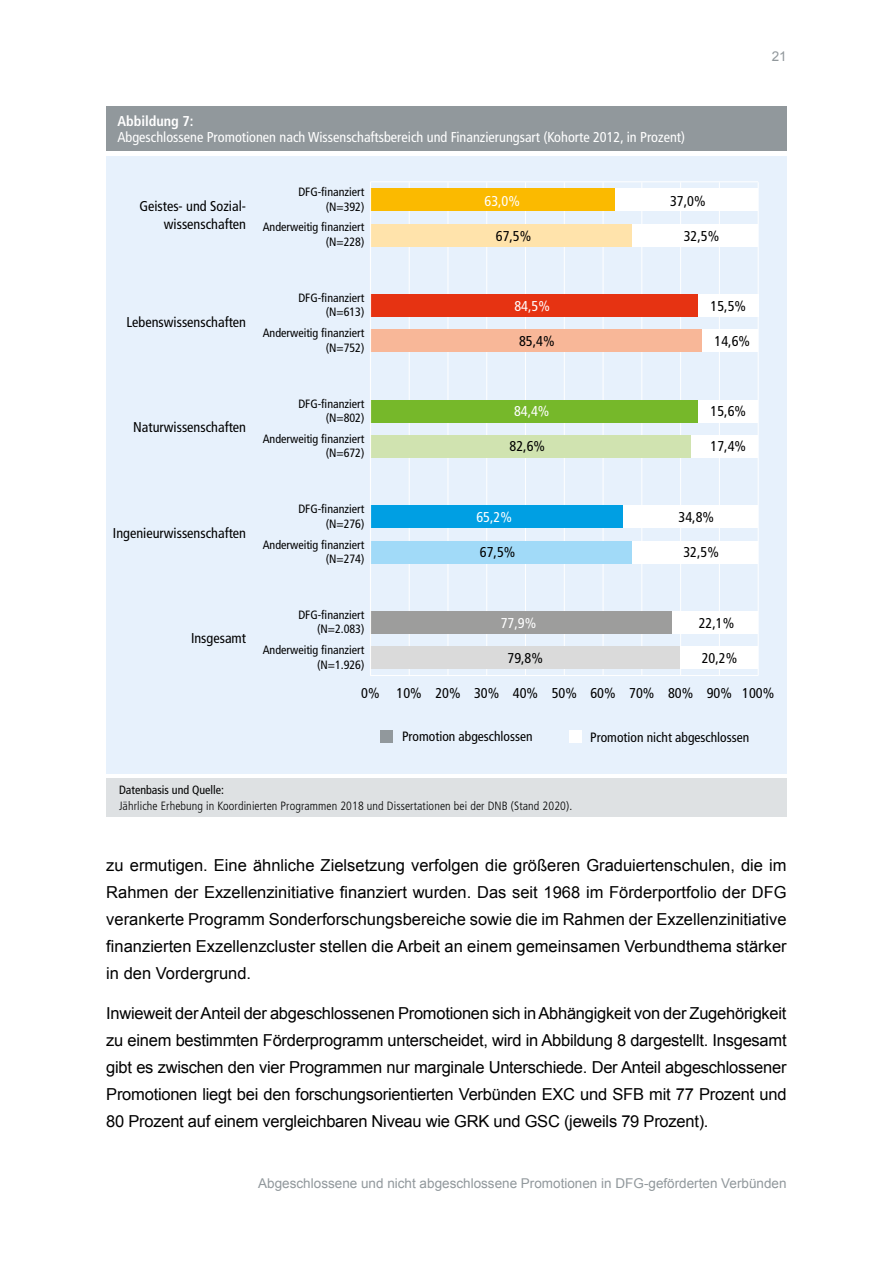
<style>
.page{position:relative;width:893px;height:1263px;background:#fff}
.page>*{position:absolute;margin:0;border:0;box-sizing:border-box;transform-origin:0 0}
.t1{font:16.5px/27px "Arial";letter-spacing:-.015em;color:#000;text-align:justify}
.t2{font:condensed 14.25px/17.1px "Frutiger LT Std";color:#000;text-align:right}
.t3{font:condensed 14.25px "Frutiger LT Std";color:#fff}
.t4{font:700 condensed 14.25px "Frutiger LT Std";color:#fff}
.t5{font:13.5px "Arial";color:#91989c}
.t6{font:condensed 13.5px "Frutiger LT Std";color:#000}
.t7{font:condensed 12px/14.4px "Frutiger LT Std";color:#000;text-align:right}
.t8{font:300 condensed 12px "Frutiger LT Std";letter-spacing:.01em;color:#000}
</style>
<div class="page">
<div style="left:107px;top:106px;width:680px;height:45px;background:#91989c"></div>
<div style="left:106px;top:156px;width:681px;height:618px;background:#e7f1fc"></div>
<hr style="left:370px;top:675px;width:388px;height:1px;background:#fff">
<hr style="left:409px;top:182px;width:1px;height:493px;background:#fff">
<hr style="left:448px;top:182px;width:1px;height:493px;background:#fff">
<hr style="left:486px;top:182px;width:1px;height:493px;background:#fff">
<hr style="left:525px;top:182px;width:1px;height:493px;background:#fff">
<hr style="left:564px;top:182px;width:1px;height:493px;background:#fff">
<hr style="left:603px;top:182px;width:1px;height:493px;background:#fff">
<hr style="left:641px;top:182px;width:1px;height:493px;background:#fff">
<hr style="left:680px;top:182px;width:1px;height:493px;background:#fff">
<hr style="left:719px;top:182px;width:1px;height:493px;background:#fff">
<hr style="left:758px;top:182px;width:1px;height:493px;background:#fff">
<div style="left:615px;top:189px;width:143px;height:22px;background:#fff"></div>
<div style="left:632px;top:224px;width:126px;height:22px;background:#fff"></div>
<div style="left:698px;top:294px;width:60px;height:23px;background:#fff"></div>
<div style="left:701px;top:329px;width:57px;height:23px;background:#fff"></div>
<div style="left:698px;top:400px;width:60px;height:22px;background:#fff"></div>
<div style="left:691px;top:435px;width:67px;height:23px;background:#fff"></div>
<div style="left:623px;top:506px;width:135px;height:22px;background:#fff"></div>
<div style="left:632px;top:541px;width:126px;height:22px;background:#fff"></div>
<div style="left:672px;top:611px;width:86px;height:23px;background:#fff"></div>
<div style="left:680px;top:647px;width:78px;height:22px;background:#fff"></div>
<div style="left:370px;top:189px;width:245px;height:22px;background:#fbba00"></div>
<div style="left:370px;top:224px;width:262px;height:22px;background:#ffe3ab"></div>
<div style="left:370px;top:294px;width:328px;height:23px;background:#e63312"></div>
<div style="left:370px;top:329px;width:331px;height:23px;background:#f8b798"></div>
<div style="left:370px;top:400px;width:328px;height:22px;background:#76b82a"></div>
<div style="left:370px;top:435px;width:321px;height:23px;background:#d0e3b0"></div>
<div style="left:370px;top:506px;width:253px;height:22px;background:#009fe3"></div>
<div style="left:370px;top:541px;width:262px;height:22px;background:#a1daf8"></div>
<div style="left:370px;top:611px;width:302px;height:23px;background:#9d9d9c"></div>
<div style="left:370px;top:647px;width:310px;height:22px;background:#dadada"></div>
<hr style="left:371px;top:181px;width:387px;height:1px;background:#fff">
<hr style="left:370px;top:182px;width:1px;height:493px;background:#fff">
<div style="left:106px;top:778px;width:681px;height:38px;background:#dee1e3"></div>
<div style="left:380px;top:730px;width:13px;height:12px;background:#91989c"></div>
<div style="left:569px;top:730px;width:13px;height:12px;background:#fff"></div>
<p class="t4" style="left:117px;top:112px;width:78px">Abbildung 7:</p>
<p class="t3" style="left:117px;top:129px;width:569px">Abgeschlossene Promotionen nach Wissenschaftsbereich und Finanzierungsart (Kohorte 2012, in Prozent)</p>
<p class="t7" style="left:298px;top:185px;width:68px">DFG-finanziert (N=392)</p>
<p class="t2" style="left:139px;top:198px;width:108px">Geistes- und Sozial&shy;wissenschaften</p>
<p class="t3" style="left:484px;top:193px;width:37px">63,0%</p>
<p class="t2" style="left:496px;top:227px;width:37px">67,5%</p>
<p class="t7" style="left:263px;top:220px;width:103px">Anderweitig finanziert (N=228)</p>
<p class="t2" style="left:126px;top:313px;width:121px">Lebenswissenschaften</p>
<p class="t7" style="left:298px;top:291px;width:68px">DFG-finanziert (N=613)</p>
<p class="t7" style="left:263px;top:326px;width:103px">Anderweitig finanziert (N=752)</p>
<p class="t3" style="left:514px;top:298px;width:37px">84,5%</p>
<p class="t2" style="left:519px;top:333px;width:37px">85,4%</p>
<p class="t2" style="left:670px;top:193px;width:37px">37,0%</p>
<p class="t2" style="left:684px;top:227px;width:37px">32,5%</p>
<p class="t2" style="left:711px;top:298px;width:37px">15,5%</p>
<p class="t2" style="left:715px;top:333px;width:37px">14,6%</p>
<p class="t2" style="left:133px;top:418px;width:114px">Naturwissenschaften</p>
<p class="t7" style="left:298px;top:396px;width:68px">DFG-finanziert (N=802)</p>
<p class="t7" style="left:263px;top:432px;width:103px">Anderweitig finanziert (N=672)</p>
<p class="t2" style="left:113px;top:525px;width:135px">Ingenieurwissenschaften</p>
<p class="t7" style="left:298px;top:502px;width:68px">DFG-finanziert (N=276)</p>
<p class="t7" style="left:263px;top:537px;width:103px">Anderweitig finanziert (N=274)</p>
<p class="t2" style="left:191px;top:630px;width:57px">Insgesamt</p>
<p class="t7" style="left:298px;top:608px;width:68px">DFG-finanziert (N=2.083)</p>
<p class="t7" style="left:263px;top:643px;width:103px">Anderweitig finanziert (N=1.926)</p>
<p class="t3" style="left:514px;top:403px;width:37px">84,4%</p>
<p class="t2" style="left:711px;top:403px;width:37px">15,6%</p>
<p class="t2" style="left:510px;top:438px;width:37px">82,6%</p>
<p class="t2" style="left:711px;top:438px;width:37px">17,4%</p>
<p class="t3" style="left:476px;top:509px;width:37px">65,2%</p>
<p class="t2" style="left:679px;top:509px;width:37px">34,8%</p>
<p class="t2" style="left:480px;top:543px;width:37px">67,5%</p>
<p class="t2" style="left:683px;top:543px;width:37px">32,5%</p>
<p class="t3" style="left:501px;top:615px;width:37px">77,9%</p>
<p class="t2" style="left:699px;top:615px;width:37px">22,1%</p>
<p class="t2" style="left:508px;top:649px;width:37px">79,8%</p>
<p class="t2" style="left:702px;top:649px;width:37px">20,2%</p>
<p class="t5" style="left:772px;top:47px;width:17px">21</p>
<p class="t2" style="left:361px;top:685px;width:415px">0% 10% 20% 30% 40% 50% 60% 70% 80% 90% 100%</p>
<p class="t6" style="left:402px;top:729px;width:132px">Promotion abgeschlossen</p>
<p class="t6" style="left:590px;top:729px;width:160px">Promotion nicht abgeschlossen</p>
<p class="t7" style="left:119px;top:783px;width:107px">Datenbasis und Quelle:</p>
<p class="t8" style="left:119px;top:799px;width:455px">Jährliche Erhebung in Koordinierten Programmen 2018 und Dissertationen bei der DNB (Stand 2020).</p>
<p class="t1" style="left:106px;top:852px;width:682px">zu ermutigen. Eine ähnliche Zielsetzung verfolgen die größeren Graduiertenschulen, die im Rahmen der Exzellenzinitiative finanziert wurden. Das seit 1968 im Förderportfolio der DFG verankerte Programm Sonderforschungsbereiche sowie die im Rahmen der Exzellenzinitiative finanzierten Exzellenzcluster stellen die Arbeit an einem gemeinsamen Verbundthema stärker in den Vordergrund.</p>
<p class="t1" style="left:106px;top:1000px;width:682px">Inwieweit der Anteil der abgeschlossenen Promotionen sich in Abhängigkeit von der Zugehörigkeit zu einem bestimmten Förderprogramm unterscheidet, wird in Abbildung 8 dargestellt. Insgesamt gibt es zwischen den vier Programmen nur marginale Unterschiede. Der Anteil abgeschlossener Promotionen liegt bei den forschungsorientierten Verbünden EXC und SFB mit 77 Prozent und 80 Prozent auf einem vergleichbaren Niveau wie GRK und GSC (jeweils 79 Prozent).</p>
<p class="t5" style="left:258px;top:1174px;width:530px">Abgeschlossene und nicht abgeschlossene Promotionen in DFG-geförderten Verbünden</p>
</div>
